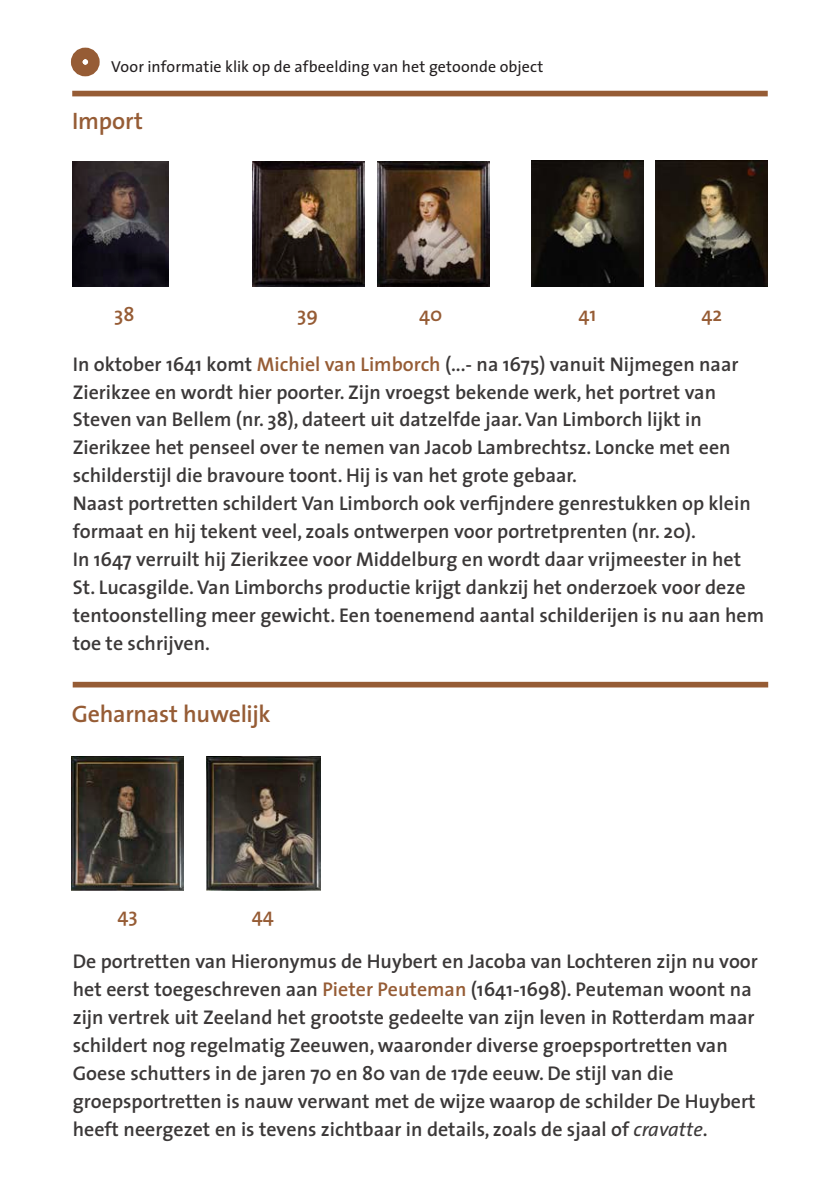
<style>
.page{position:relative;width:840px;height:1191px;background:#fff}
.page>*{position:absolute;margin:0;border:0;box-sizing:border-box;transform-origin:0 0}
.t1{font:600 24px "The Sans";letter-spacing:-.015em;color:#965c35}
.t2{font:600 20px/27.8px "The Sans";color:#3b3838}
.t3{font:600 20px "The Sans";color:#965c35}
.t4{font:16px "The Sans";letter-spacing:.005em;color:#231f20}
.s1{color:#965c35}
.s2{font-weight:400;font-style:italic}
</style>
<div class="page">
<div style="left:71px;top:48px;width:29px;height:28px;border:11px solid #965c35;border-radius:50%"></div>
<div style="left:72px;top:91px;width:695px;height:5px;background:#965c35"></div>
<div style="left:73px;top:682px;width:694px;height:5px;background:#965c35"></div>
<img style="left:72px;top:756px;width:112px;height:134px">
<img style="left:252px;top:161px;width:112px;height:126px">
<img style="left:377px;top:162px;width:112px;height:125px">
<img style="left:531px;top:161px;width:112px;height:126px">
<img style="left:655px;top:161px;width:112px;height:126px">
<img style="left:73px;top:162px;width:96px;height:125px">
<img style="left:206px;top:756px;width:114px;height:134px">
<p class="t4" style="left:111px;top:53px;width:433px">Voor informatie klik op de afbeelding van het getoonde object</p>
<p class="t1" style="left:72px;top:100px;width:72px">Import</p>
<p class="t3" style="left:114px;top:297px;width:22px">38</p>
<p class="t3" style="left:297px;top:297px;width:22px">39</p>
<p class="t3" style="left:419px;top:297px;width:25px">40</p>
<p class="t3" style="left:578px;top:297px;width:19px">41</p>
<p class="t3" style="left:701px;top:297px;width:22px">42</p>
<p class="t2" style="left:73px;top:349px;width:692px">In oktober 1641 komt <span class="s1">Michiel van Limborch</span> (...- na 1675) vanuit Nijmegen naar Zierikzee en wordt hier poorter. Zijn vroegst bekende werk, het portret van Steven van Bellem (nr. 38), dateert uit datzelfde jaar. Van Limborch lijkt in Zierikzee het penseel over te nemen van Jacob Lambrechtsz. Loncke met een schilderstijl die bravoure toont. Hij is van het grote gebaar.<br>Naast portretten schildert Van Limborch ook verfijndere genrestukken op klein formaat en hij tekent veel, zoals ontwerpen voor portretprenten (nr. 20).<br>In 1647 verruilt hij Zierikzee voor Middelburg en wordt daar vrijmeester in het St. Lucasgilde. Van Limborchs productie krijgt dankzij het onderzoek voor deze tentoonstelling meer gewicht. Een toenemend aantal schilderijen is nu aan hem toe te schrijven.</p>
<p class="t1" style="left:72px;top:694px;width:200px">Geharnast huwelijk</p>
<p class="t3" style="left:117px;top:898px;width:22px">43</p>
<p class="t3" style="left:251px;top:898px;width:23px">44</p>
<p class="t2" style="left:73px;top:947px;width:686px">De portretten van Hieronymus de Huybert en Jacoba van Lochteren zijn nu voor het eerst toegeschreven aan <span class="s1">Pieter Peuteman</span> (1641-1698). Peuteman woont na zijn vertrek uit Zeeland het grootste gedeelte van zijn leven in Rotterdam maar schildert nog regelmatig Zeeuwen, waaronder diverse groepsportretten van Goese schutters in de jaren 70 en 80 van de 17de eeuw. De stijl van die groepsportretten is nauw verwant met de wijze waarop de schilder De Huybert heeft neergezet en is tevens zichtbaar in details, zoals de sjaal of <span class="s2">cravatte</span>.</p>
</div>
